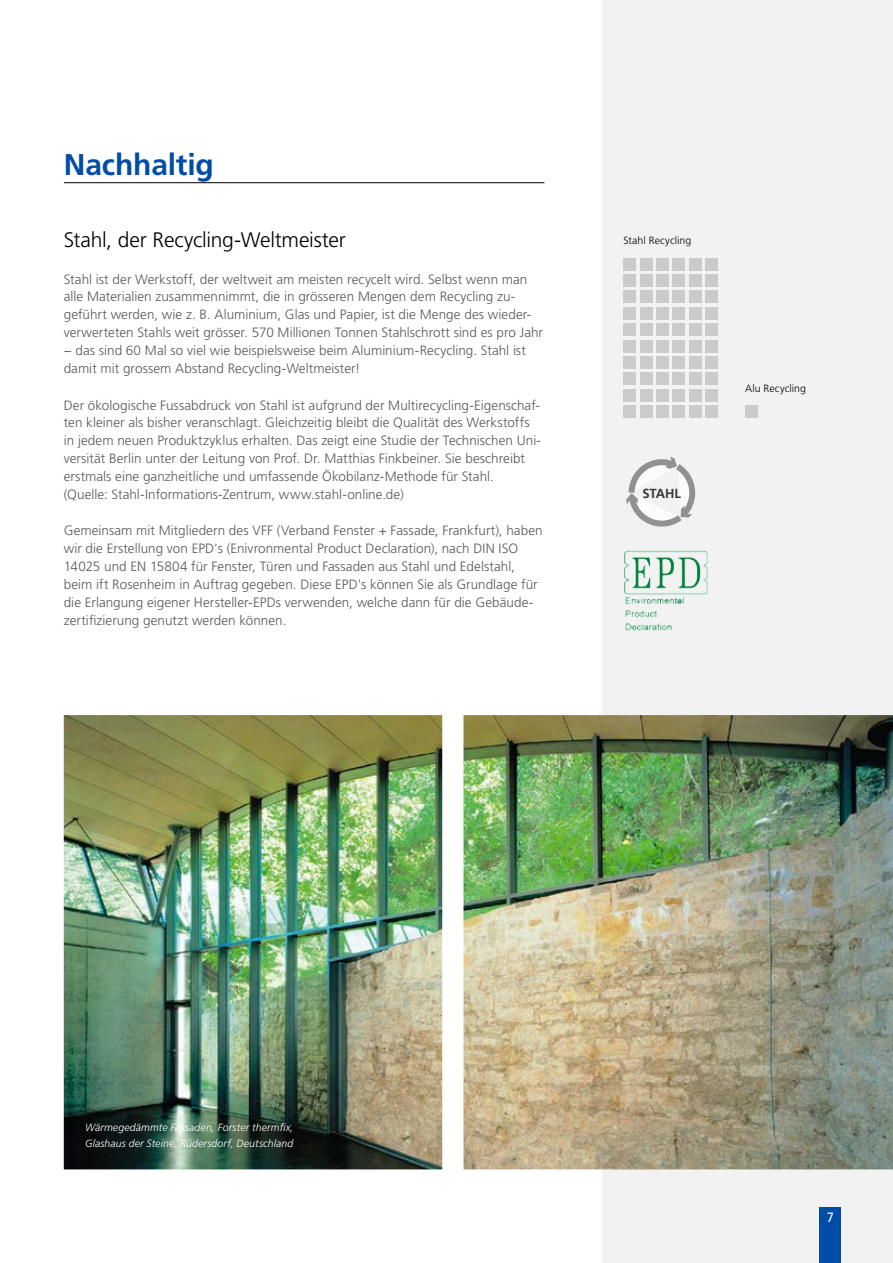
<style>
.page{position:relative;width:893px;height:1263px;background:#fff}
.page>*{position:absolute;margin:0;border:0;box-sizing:border-box;transform-origin:0 0}
.t1{font:700 30px "Frutiger";letter-spacing:-.005em;color:#004da7}
.t2{font:300 21px "Frutiger";letter-spacing:-.01em;color:#000}
.t3{font:300 13.5px/18px "Frutiger LT Std";letter-spacing:.005em;color:#595959}
.t4{font:13.5px "Frutiger";color:#fff;scale:.95 1}
.t5{font:700 13.2px "Frutiger";color:#000}
.t6{font:italic 300 10.5px/16.5px "Frutiger";letter-spacing:.01em;color:#fff}
.t7{font:300 10.5px "Frutiger LT Std";letter-spacing:.01em;color:#000}
</style>
<div class="page">
<div style="left:602px;top:0;width:291px;height:1263px;background:#f2f2f2"></div>
<div style="left:820px;top:1208px;width:21px;height:55px;background:#004da7"></div>
<img style="left:64px;top:715px;width:829px;height:454px">
<img style="left:624px;top:550px;width:84px;height:81px">
<hr style="left:64px;top:182px;width:480px;height:1px;background:#000">
<div style="left:745px;top:405px;width:13px;height:13px;background:#cbcbcb"></div>
<div style="left:623px;top:405px;width:13px;height:13px;background:#cbcbcb"></div>
<div style="left:623px;top:274px;width:13px;height:13px;background:#cbcbcb"></div>
<div style="left:623px;top:340px;width:13px;height:13px;background:#cbcbcb"></div>
<div style="left:623px;top:372px;width:13px;height:13px;background:#cbcbcb"></div>
<div style="left:623px;top:307px;width:13px;height:13px;background:#cbcbcb"></div>
<div style="left:623px;top:389px;width:13px;height:13px;background:#cbcbcb"></div>
<div style="left:623px;top:258px;width:13px;height:12px;background:#cbcbcb"></div>
<div style="left:623px;top:323px;width:13px;height:13px;background:#cbcbcb"></div>
<div style="left:623px;top:356px;width:13px;height:13px;background:#cbcbcb"></div>
<div style="left:623px;top:290px;width:13px;height:13px;background:#cbcbcb"></div>
<div style="left:640px;top:405px;width:12px;height:13px;background:#cbcbcb"></div>
<div style="left:640px;top:274px;width:12px;height:13px;background:#cbcbcb"></div>
<div style="left:640px;top:340px;width:12px;height:13px;background:#cbcbcb"></div>
<div style="left:640px;top:372px;width:12px;height:13px;background:#cbcbcb"></div>
<div style="left:640px;top:307px;width:12px;height:13px;background:#cbcbcb"></div>
<div style="left:640px;top:389px;width:12px;height:13px;background:#cbcbcb"></div>
<div style="left:640px;top:258px;width:12px;height:12px;background:#cbcbcb"></div>
<div style="left:640px;top:323px;width:12px;height:13px;background:#cbcbcb"></div>
<div style="left:640px;top:356px;width:12px;height:13px;background:#cbcbcb"></div>
<div style="left:640px;top:290px;width:12px;height:13px;background:#cbcbcb"></div>
<div style="left:656px;top:405px;width:13px;height:13px;background:#cbcbcb"></div>
<div style="left:656px;top:274px;width:13px;height:13px;background:#cbcbcb"></div>
<div style="left:656px;top:340px;width:13px;height:13px;background:#cbcbcb"></div>
<div style="left:656px;top:372px;width:13px;height:13px;background:#cbcbcb"></div>
<div style="left:656px;top:307px;width:13px;height:13px;background:#cbcbcb"></div>
<div style="left:656px;top:389px;width:13px;height:13px;background:#cbcbcb"></div>
<div style="left:656px;top:258px;width:13px;height:12px;background:#cbcbcb"></div>
<div style="left:656px;top:323px;width:13px;height:13px;background:#cbcbcb"></div>
<div style="left:656px;top:356px;width:13px;height:13px;background:#cbcbcb"></div>
<div style="left:656px;top:290px;width:13px;height:13px;background:#cbcbcb"></div>
<div style="left:672px;top:405px;width:13px;height:13px;background:#cbcbcb"></div>
<div style="left:672px;top:274px;width:13px;height:13px;background:#cbcbcb"></div>
<div style="left:672px;top:340px;width:13px;height:13px;background:#cbcbcb"></div>
<div style="left:672px;top:372px;width:13px;height:13px;background:#cbcbcb"></div>
<div style="left:672px;top:307px;width:13px;height:13px;background:#cbcbcb"></div>
<div style="left:672px;top:389px;width:13px;height:13px;background:#cbcbcb"></div>
<div style="left:672px;top:258px;width:13px;height:12px;background:#cbcbcb"></div>
<div style="left:672px;top:323px;width:13px;height:13px;background:#cbcbcb"></div>
<div style="left:672px;top:356px;width:13px;height:13px;background:#cbcbcb"></div>
<div style="left:672px;top:290px;width:13px;height:13px;background:#cbcbcb"></div>
<div style="left:689px;top:405px;width:13px;height:13px;background:#cbcbcb"></div>
<div style="left:689px;top:274px;width:13px;height:13px;background:#cbcbcb"></div>
<div style="left:689px;top:340px;width:13px;height:13px;background:#cbcbcb"></div>
<div style="left:689px;top:372px;width:13px;height:13px;background:#cbcbcb"></div>
<div style="left:689px;top:307px;width:13px;height:13px;background:#cbcbcb"></div>
<div style="left:689px;top:389px;width:13px;height:13px;background:#cbcbcb"></div>
<div style="left:689px;top:258px;width:13px;height:12px;background:#cbcbcb"></div>
<div style="left:689px;top:323px;width:13px;height:13px;background:#cbcbcb"></div>
<div style="left:689px;top:356px;width:13px;height:13px;background:#cbcbcb"></div>
<div style="left:689px;top:290px;width:13px;height:13px;background:#cbcbcb"></div>
<div style="left:705px;top:405px;width:13px;height:13px;background:#cbcbcb"></div>
<div style="left:705px;top:274px;width:13px;height:13px;background:#cbcbcb"></div>
<div style="left:705px;top:340px;width:13px;height:13px;background:#cbcbcb"></div>
<div style="left:705px;top:372px;width:13px;height:13px;background:#cbcbcb"></div>
<div style="left:705px;top:307px;width:13px;height:13px;background:#cbcbcb"></div>
<div style="left:705px;top:389px;width:13px;height:13px;background:#cbcbcb"></div>
<div style="left:705px;top:258px;width:13px;height:12px;background:#cbcbcb"></div>
<div style="left:705px;top:323px;width:13px;height:13px;background:#cbcbcb"></div>
<div style="left:705px;top:356px;width:13px;height:13px;background:#cbcbcb"></div>
<div style="left:705px;top:290px;width:13px;height:13px;background:#cbcbcb"></div>
<svg style="left:626px;top:456px;width:70px;height:71px"></svg>
<h1 class="t1" style="left:64px;top:147px;width:152px">Nachhaltig</h1>
<h2 class="t2" style="left:64px;top:228px;width:283px">Stahl, der Recycling-Weltmeister</h2>
<p class="t3" style="left:64px;top:270px;width:481px">Stahl ist der Werkstoff, der weltweit am meisten recycelt wird. Selbst wenn man alle Materialien zusammennimmt, die in grösseren Mengen dem Recycling zu&shy;geführt werden, wie z. B. Aluminium, Glas und Papier, ist die Menge des wieder&shy;verwerteten Stahls weit grösser. 570 Millionen Tonnen Stahlschrott sind es pro Jahr − das sind 60 Mal so viel wie beispielsweise beim Aluminium-Recycling. Stahl ist damit mit grossem Abstand Recycling-Weltmeister!</p>
<p class="t3" style="left:64px;top:396px;width:479px">Der ökologische Fussabdruck von Stahl ist aufgrund der Multirecycling-Eigenschaf&shy;ten kleiner als bisher veranschlagt. Gleichzeitig bleibt die Qualität des Werkstoffs in jedem neuen Produktzyklus erhalten. Das zeigt eine Studie der Technischen Uni&shy;versität Berlin unter der Leitung von Prof. Dr. Matthias Finkbeiner. Sie beschreibt erstmals eine ganzheitliche und umfassende Ökobilanz-Methode für Stahl. (Quelle: Stahl-Informations-Zentrum, www.stahl-online.de)</p>
<p class="t3" style="left:64px;top:522px;width:480px">Gemeinsam mit Mitgliedern des VFF (Verband Fenster + Fassade, Frankfurt), haben wir die Erstellung von EPD's (Enivronmental Product Declaration), nach DIN ISO 14025 und EN 15804 für Fenster, Türen und Fassaden aus Stahl und Edelstahl, beim ift Rosenheim in Auftrag gegeben. Diese EPD's können Sie als Grundlage für die Erlangung eigener Hersteller-EPDs verwenden, welche dann für die Gebäude&shy;zertifizierung genutzt werden können.</p>
<p class="t7" style="left:623px;top:235px;width:69px">Stahl Recycling</p>
<p class="t5" style="left:642px;top:485px;width:40px">STAHL</p>
<p class="t7" style="left:745px;top:382px;width:62px">Alu Recycling</p>
<p class="t6" style="left:85px;top:1119px;width:210px">Wärmegedämmte Fassaden, Forster thermfix,<br>Glashaus der Steine, Rüdersdorf, Deutschland</p>
<p class="t4" style="left:827px;top:1210px;width:9px">7</p>
</div>
